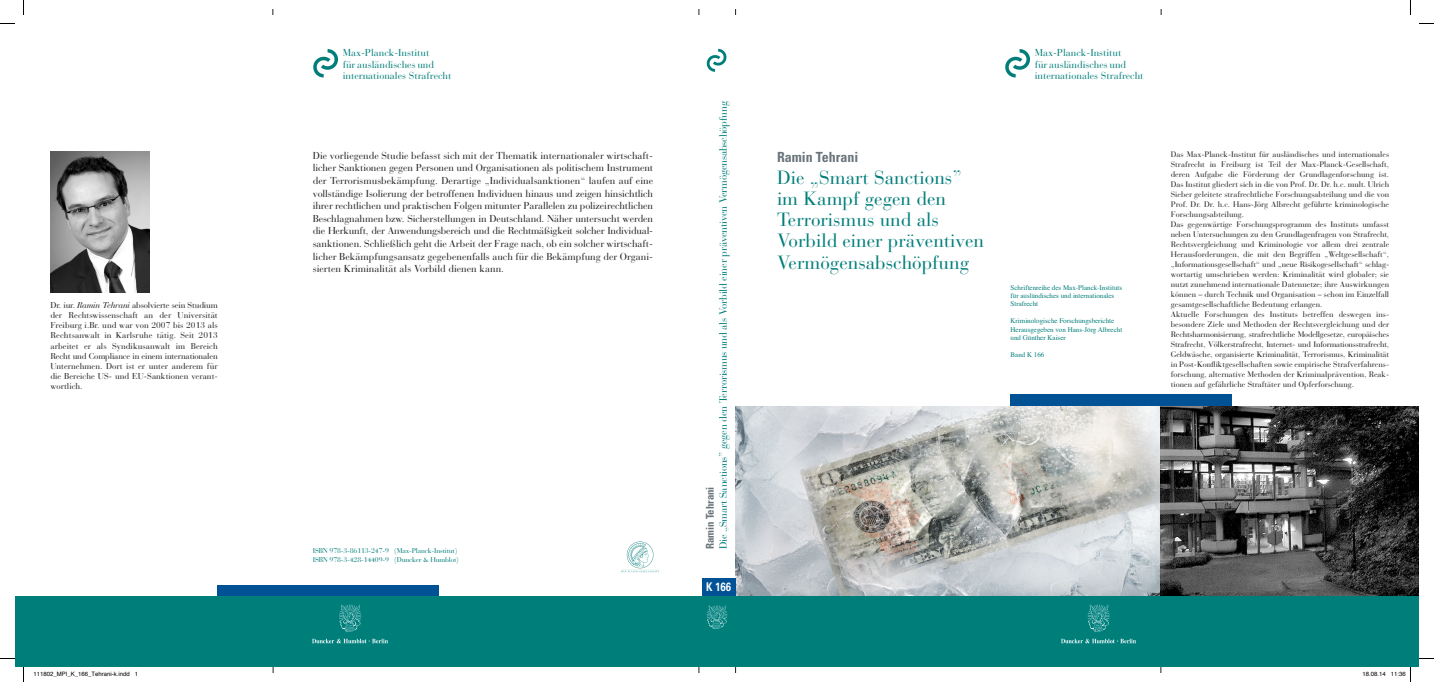
<style>
.page{position:relative;width:1434px;height:682px;background:#fff}
.page>*{position:absolute;margin:0;border:0;box-sizing:border-box;transform-origin:0 0}
.t1{font:19px/21.3px "Bauer Bodoni";color:#007e7a}
.t2{font:700 condensed 14px "Univers";color:#6a747b}
.t3{font:700 12px "Univers";color:#fff;scale:.8 1}
.t4{font:700 condensed 10.8px "Univers";color:#6a747b}
.t5{font:10.5px "Bauer Bodoni";letter-spacing:-.02em;color:#007e7a}
.t6{font:10px/12.6px "Bauer Bodoni";color:#231f20;text-align:justify}
.t7{font:10px/11.5px "Bauer Bodoni";color:#007e7a}
.t8{font:8.5px/10.2px "Bauer Bodoni";color:#231f20;text-align:justify}
.t9{font:8px/10px "Bauer Bodoni";color:#231f20}
.t10{font:7px/8.4px "Times";color:#007e7a}
.t11{font:7px/8.4px "Bauer Bodoni";letter-spacing:-.02em;color:#007e7a}
.t12{font:6px "Helvetica";color:#000}
.s1{font-style:italic}
</style>
<div class="page">
<div style="left:1010px;top:394px;width:221px;height:18px;background:#005294"></div>
<img style="left:735px;top:406px;width:683px;height:190px">
<div style="left:702px;top:578px;width:33px;height:18px;background:#005294"></div>
<div style="left:218px;top:585px;width:221px;height:11px;background:#005294"></div>
<img style="left:50px;top:151px;width:100px;height:142px">
<div style="left:15px;top:596px;width:1403px;height:70px;background:#007e7a"></div>
<img style="left:312px;top:604px;width:76px;height:40px">
<img style="left:1061px;top:604px;width:75px;height:40px">
<img style="left:706px;top:605px;width:22px;height:24px">
<img style="left:621px;top:542px;width:38px;height:30px">
<img style="left:313px;top:49px;width:25px;height:29px">
<img style="left:1005px;top:49px;width:25px;height:29px">
<img style="left:706px;top:48px;width:21px;height:24px">
<svg style="left:0;top:23px;width:15px;height:1px"></svg>
<svg style="left:1419px;top:23px;width:14px;height:1px"></svg>
<svg style="left:0;top:658px;width:15px;height:1px"></svg>
<svg style="left:1418px;top:658px;width:15px;height:1px"></svg>
<svg style="left:23px;top:0;width:1px;height:15px"></svg>
<svg style="left:23px;top:667px;width:1px;height:15px"></svg>
<p class="t8" style="left:50px;top:300px;width:169px">Dr. iur. <span class="s1">Ramin Tehrani</span> absolvierte sein Studium der Rechtswissenschaft an der Universität Freiburg i.Br. und war von 2007 bis 2013 als Rechtsanwalt in Karlsruhe tätig. Seit 2013 arbeitet er als Syndikusanwalt im Bereich Recht und Compliance in einem internationalen Unternehmen. Dort ist er unter anderem für die Bereiche US- und EU-Sanktionen verant&shy;wortlich.</p>
<p class="t7" style="left:342px;top:47px;width:110px">Max-Planck-Institut<br>für ausländisches und internationales Strafrecht</p>
<p class="t7" style="left:1034px;top:47px;width:110px">Max-Planck-Institut<br>für ausländisches und internationales Strafrecht</p>
<p class="t6" style="left:313px;top:149px;width:342px">Die vorliegende Studie befasst sich mit der Thematik internationaler wirtschaft&shy;licher Sanktionen gegen Personen und Organisationen als politischem Instrument der Terrorismusbekämpfung. Derartige „Individualsanktionen“ laufen auf eine vollständige Isolierung der betroffenen Individuen hinaus und zeigen hinsichtlich ihrer rechtlichen und praktischen Folgen mitunter Parallelen zu polizeirechtlichen Beschlagnahmen bzw. Sicherstellungen in Deutschland. Näher untersucht werden die Herkunft, der Anwendungsbereich und die Rechtmäßigkeit solcher Individual&shy;sanktionen. Schließlich geht die Arbeit der Frage nach, ob ein solcher wirtschaft&shy;licher Bekämpfungsansatz gegebenenfalls auch für die Bekämpfung der Organi&shy;sierten Kriminalität als Vorbild dienen kann.</p>
<p class="t11" style="left:313px;top:547px;width:148px">ISBN 978-3-86113-247-9 (Max-Planck-Institut)<br>ISBN 978-3-428-14409-9 (Duncker &amp; Humblot)</p>
<h3 class="t5" style="left:717px;top:549px;width:450px;rotate:-90deg">Die „Smart Sanctions” gegen den Terrorismus und als Vorbild einer präventiven Vermögensabschöpfung</h3>
<h3 class="t4" style="left:703px;top:549px;width:64px;rotate:-90deg">Ramin Tehrani</h3>
<h3 class="t3" style="left:706px;top:580px;width:33px">K 166</h3>
<h2 class="t2" style="left:777px;top:149px;width:83px">Ramin Tehrani</h2>
<h1 class="t1" style="left:777px;top:167px;width:208px">Die „Smart Sanctions” im Kampf gegen den<br>Terrorismus und als<br>Vorbild einer präventiven<br>Vermögensabschöpfung</h1>
<p class="t10" style="left:1010px;top:282px;width:113px">Schriftenreihe des Max-Planck-Instituts für ausländisches und internationales<br>Strafrecht</p>
<p class="t10" style="left:1010px;top:316px;width:113px">Kriminologische Forschungsberichte<br>Herausgegeben von Hans-Jörg Albrecht und Günther Kaiser</p>
<p class="t10" style="left:1010px;top:350px;width:35px">Band K 166</p>
<p class="t9" style="left:1170px;top:150px;width:220px">Das Max-Planck-Institut für ausländisches und internationales Strafrecht in Freiburg ist Teil der Max-Planck-Gesellschaft, deren Aufgabe die Förderung der Grundlagenforschung ist.<br>Das Institut gliedert sich in die von Prof. Dr. Dr. h.c. mult. Ulrich Sieber geleitete strafrechtliche Forschungsabteilung und die von Prof. Dr. Dr. h.c. Hans-Jörg Albrecht geführte kriminologische Forschungsabteilung.<br>Das gegenwärtige Forschungsprogramm des Instituts umfasst neben Untersuchungen zu den Grundlagenfragen von Strafrecht, Rechtsvergleichung und Kriminologie vor allem drei zentrale Herausforderungen, die mit den Begriffen „Weltgesellschaft“, „Informationsgesellschaft“ und „neue Risikogesellschaft“ schlag&shy;wortartig umschrieben werden: Kriminalität wird globaler; sie nutzt zunehmend internationale Datennetze; ihre Auswirkungen können – durch Technik und Organisation – schon im Einzelfall gesamtgesellschaftliche Bedeutung erlangen.<br>Aktuelle Forschungen des Instituts betreffen deswegen ins&shy;besondere Ziele und Methoden der Rechtsvergleichung und der Rechtsharmonisierung, strafrechtliche Modellgesetze, europäisches Strafrecht, Völkerstrafrecht, Internet- und Informationsstrafrecht, Geldwäsche, organisierte Kriminalität, Terrorismus, Kriminalität in Post-Konfliktgesellschaften sowie empirische Strafverfahrens&shy;forschung, alternative Methoden der Kriminalprävention, Reak&shy;tionen auf gefährliche Straftäter und Opferforschung.</p>
<p class="t12" style="left:34px;top:669px;width:106px">111802_MPI_K_166_Tehrani-k.indd 1</p>
<p class="t12" style="left:1362px;top:669px;width:45px">18.08.14 11:36</p>
</div>
